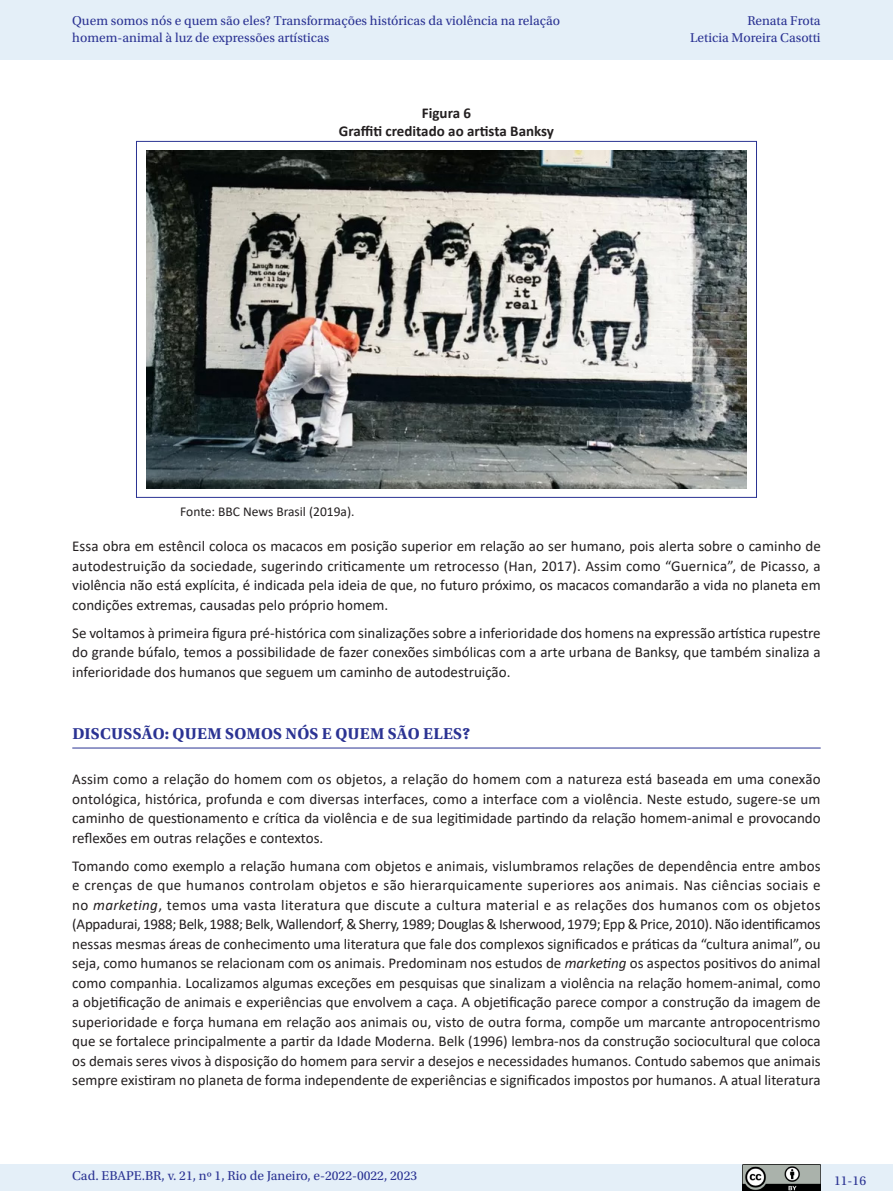
<style>
.page{position:relative;width:893px;height:1191px;background:#fff}
.page>*{position:absolute;margin:0;border:0;box-sizing:border-box;transform-origin:0 0}
._07_1_sub_1{font:700 16.5px "Utopia Std";letter-spacing:.01em;color:#2b3393}
._06_0_texto{font:15px/19.5px "Calibri";color:#231f20;text-align:justify}
._08_2_tabela_titulo{font:700 15px/18px "Calibri";color:#231f20;text-align:center}
.t1{font:13.5px/16.5px "Utopia Std";color:#2b3393}
._00__fonte_legenda_f{font:13.5px "Calibri";color:#231f20}
.s1{font-style:italic}
</style>
<div class="page">
<div style="left:0;top:0;width:893px;height:60px;background:#e4eff8"></div>
<div style="left:0;top:1164px;width:893px;height:27px;background:#e4eff8"></div>
<img style="left:743px;top:1164px;width:78px;height:27px">
<hr style="left:72px;top:747px;width:749px;height:1px;background:#2b3393">
<img style="left:146px;top:151px;width:600px;height:337px">
<p class="t1" style="left:72px;top:13px;width:489px">Quem somos nós e quem são eles? Transformações históricas da violência na relação homem-animal à luz de expressões artísticas</p>
<p class="t1" style="left:690px;top:13px;width:132px;text-align:right">Renata Frota<br>Leticia Moreira Casotti</p>
<p class="_08_2_tabela_titulo" style="left:339px;top:103px;width:217px">Figura 6<br>Graffiti creditado ao artista Banksy</p>
<p class="_00__fonte_legenda_f" style="left:180px;top:502px;width:176px">Fonte: BBC News Brasil (2019a).</p>
<p class="_06_0_texto" style="left:72px;top:536px;width:750px">Essa obra em estêncil coloca os macacos em posição superior em relação ao ser humano, pois alerta sobre o caminho de autodestruição da sociedade, sugerindo criticamente um retrocesso (Han, 2017). Assim como “Guernica”, de Picasso, a violência não está explícita, é indicada pela ideia de que, no futuro próximo, os macacos comandarão a vida no planeta em condições extremas, causadas pelo próprio homem.</p>
<p class="_06_0_texto" style="left:72px;top:622px;width:750px">Se voltamos à primeira figura pré-histórica com sinalizações sobre a inferioridade dos homens na expressão artística rupestre do grande búfalo, temos a possibilidade de fazer conexões simbólicas com a arte urbana de Banksy, que também sinaliza a inferioridade dos humanos que seguem um caminho de autodestruição.</p>
<p class="_07_1_sub_1" style="left:72px;top:724px;width:400px">DISCUSSÃO: QUEM SOMOS NÓS E QUEM SÃO ELES?</p>
<p class="_06_0_texto" style="left:72px;top:769px;width:750px">Assim como a relação do homem com os objetos, a relação do homem com a natureza está baseada em uma conexão ontológica, histórica, profunda e com diversas interfaces, como a interface com a violência. Neste estudo, sugere-se um caminho de questionamento e crítica da violência e de sua legitimidade partindo da relação homem-animal e provocando reflexões em outras relações e contextos.</p>
<p class="_06_0_texto" style="left:72px;top:855px;width:750px">Tomando como exemplo a relação humana com objetos e animais, vislumbramos relações de dependência entre ambos e crenças de que humanos controlam objetos e são hierarquicamente superiores aos animais. Nas ciências sociais e no <span class="s1">marketing</span>, temos uma vasta literatura que discute a cultura material e as relações dos humanos com os objetos (Appadurai, 1988; Belk, 1988; Belk, Wallendorf, &amp; Sherry, 1989; Douglas &amp; Isherwood, 1979; Epp &amp; Price, 2010). Não identificamos nessas mesmas áreas de conhecimento uma literatura que fale dos complexos significados e práticas da “cultura animal”, ou seja, como humanos se relacionam com os animais. Predominam nos estudos de <span class="s1">marketing</span> os aspectos positivos do animal como companhia. Localizamos algumas exceções em pesquisas que sinalizam a violência na relação homem-animal, como a objetificação de animais e experiências que envolvem a caça. A objetificação parece compor a construção da imagem de superioridade e força humana em relação aos animais ou, visto de outra forma, compõe um marcante antropocentrismo que se fortalece principalmente a partir da Idade Moderna. Belk (1996) lembra-nos da construção sociocultural que coloca os demais seres vivos à disposição do homem para servir a desejos e necessidades humanos. Contudo sabemos que animais sempre existiram no planeta de forma independente de experiências e significados impostos por humanos. A atual literatura</p>
<p class="t1" style="left:72px;top:1167px;width:346px">Cad. EBAPE.BR, v. 21, nº 1, Rio de Janeiro, e-2022-0022, 2023</p>
<p class="t1" style="left:834px;top:1172px;width:33px">11-16</p>
</div>
